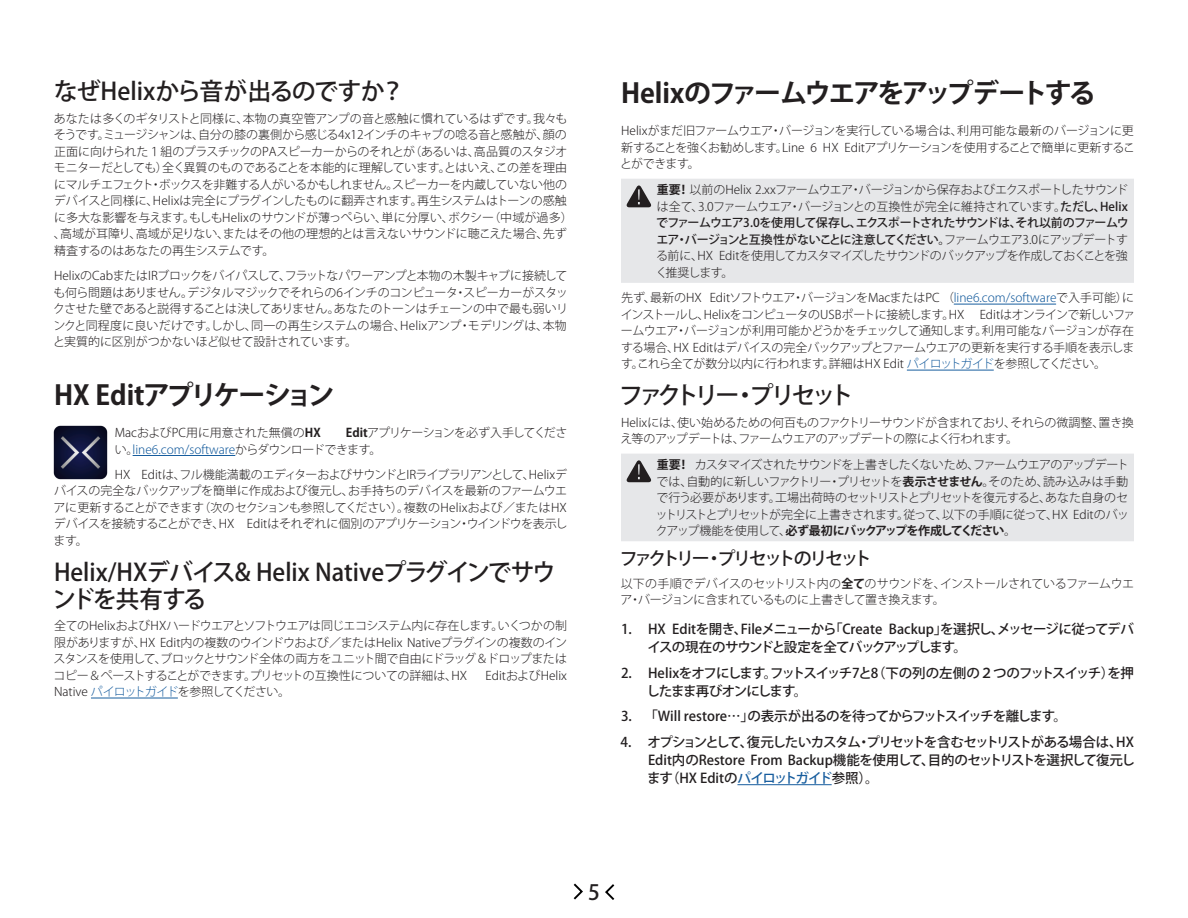
<style>
.page{position:relative;width:1188px;height:918px;background:#fff}
.page>*{position:absolute;margin:0;border:0;box-sizing:border-box;transform-origin:0 0}
._02_Large_Section_He{font:700 27px "Koz Go Pro";letter-spacing:-.09em;color:#231f20}
._02_Large_Section_He-2{font:700 27px "Koz Go Pro";letter-spacing:-.06em;color:#231f20}
._03_Small_Section_He{font:500 24px/27px "Koz Go Pro";letter-spacing:-.02em;color:#231f20}
._03_Small_Section_He-2{font:500 24px "Koz Go Pro";letter-spacing:-.19em;color:#231f20}
.t1{font:500 21px "Koz Go Pro";color:#231f20}
.Sub_Header{font:500 18px "Koz Go Pro";letter-spacing:-.14em;color:#231f20}
.t2{font:500 13.5px/18px "Koz Go Pro";letter-spacing:-.06em;color:#231f20}
.t3{font:500 13.5px/18px "Koz Go Pro";letter-spacing:-.04em;color:#231f20}
.Body{font:300 12px/16.5px "Koz Go Pro";letter-spacing:-.03em;color:#231f20;text-align:justify}
.Body-2{font:300 12px/16.5px "Koz Go Pro";color:#231f20}
.s1{font-weight:700}
.s2{color:#175d9e}
.s3{font-weight:500}
</style>
<div class="page">
<svg style="left:574px;top:884px;width:9px;height:16px"></svg>
<svg style="left:605px;top:884px;width:9px;height:16px"></svg>
<hr style="left:133px;top:455px;width:102px;height:1px;background:#175d9e">
<hr style="left:91px;top:698px;width:87px;height:1px;background:#175d9e">
<img style="left:54px;top:425px;width:54px;height:54px">
<hr style="left:954px;top:304px;width:102px;height:1px;background:#175d9e">
<hr style="left:907px;top:370px;width:87px;height:1px;background:#175d9e">
<hr style="left:737px;top:784px;width:95px;height:1px;background:#175d9e">
<div style="left:621px;top:179px;width:513px;height:104px;background:#e6e7e9"></div>
<svg style="left:627px;top:185px;width:24px;height:22px"></svg>
<div style="left:621px;top:454px;width:513px;height:87px;background:#e6e7e9"></div>
<svg style="left:627px;top:460px;width:24px;height:22px"></svg>
<p class="_03_Small_Section_He" style="left:54px;top:79px;width:353px">なぜHelixから音が出るのですか？</p>
<p class="Body" style="left:54px;top:110px;width:520px;text-align:left">あなたは多くのギタリストと同様に、本物の真空管アンプの音と感触に慣れているはずです。我々もそうです。ミュージシャンは、自分の膝の裏側から感じる4x12インチのキャブの唸る音と感触が、顔の正面に向けられた１組のプラスチックのPAスピーカーからのそれとが（あるいは、高品質のスタジオモニターだとしても）全く異質のものであることを本能的に理解しています。とはいえ、この差を理由にマルチエフェクト・ボックスを非難する人がいるかもしれません。スピーカーを内蔵していない他のデバイスと同様に、Helixは完全にプラグインしたものに翻弄されます。再生システムはトーンの感触に多大な影響を与えます。もしもHelixのサウンドが薄っぺらい、単に分厚い、ボクシー（中域が過多）、高域が耳障り、高域が足りない、またはその他の理想的とは言えないサウンドに聴こえた場合、先ず精査するのはあなたの再生システムです。</p>
<p class="Body" style="left:53px;top:268px;width:517px">HelixのCabまたはIRブロックをバイパスして、フラットなパワーアンプと本物の木製キャブに接続しても何ら問題はありません。デジタルマジックでそれらの6インチのコンピュータ・スピーカーがスタックさせた壁であると説得することは決してありません。あなたのトーンはチェーンの中で最も弱いリンクと同程度に良いだけです。しかし、同一の再生システムの場合、Helixアンプ・モデリングは、本物と実質的に区別がつかないほど似せて設計されています。</p>
<p class="_02_Large_Section_He-2" style="left:54px;top:377px;width:282px">HX Editアプリケーション</p>
<p class="Body-2" style="left:115px;top:425px;width:208px">MacおよびPC用に用意された無償の<span class="s1">HX</span></p>
<p class="Body" style="left:115px;top:425px;width:454px;text-indent:231px"><span class="s1">Edit</span>アプリケーションを必ず入手してください。<span class="s2">line6.com/software</span>からダウンロードできます。</p>
<p class="Body" style="left:54px;top:466px;width:516px;text-indent:61px">HX Editは、フル機能満載のエディターおよびサウンドとIRライブラリアンとして、Helixデバイスの完全なバックアップを簡単に作成および復元し、お手持ちのデバイスを最新のファームウエアに更新することができます（次のセクションも参照してください）。複数のHelixおよび／またはHXデバイスを接続することができ、HX Editはそれぞれに個別のアプリケーション・ウインドウを表示します。</p>
<p class="_03_Small_Section_He" style="left:52px;top:560px;width:505px">Helix/HXデバイス&amp; Helix Nativeプラグインでサウンドを共有する</p>
<p class="Body" style="left:54px;top:618px;width:515px">全てのHelixおよびHXハードウエアとソフトウエアは同じエコシステム内に存在します。いくつかの制限がありますが、HX Edit内の複数のウインドウおよび／またはHelix Nativeプラグインの複数のインスタンスを使用して、ブロックとサウンド全体の両方をユニット間で自由にドラッグ＆ドロップまたはコピー＆ペーストすることができます。プリセットの互換性についての詳細は、HX</p>
<p class="Body-2" style="left:486px;top:667px;width:83px">EditおよびHelix</p>
<p class="Body" style="left:54px;top:684px;width:238px">Native <span class="s2">パイロットガイド</span>を参照してください。</p>
<p class="_02_Large_Section_He" style="left:621px;top:75px;width:476px">Helixのファームウエアをアップデートする</p>
<p class="Body" style="left:620px;top:123px;width:517px">Helixがまだ旧ファームウエア・バージョンを実行している場合は、利用可能な最新のバージョンに更新することを強くお勧めします。Line 6 HX Editアプリケーションを使用することで簡単に更新することができます。</p>
<p class="Body" style="left:656px;top:182px;width:475px"><span class="s1">重要！</span> 以前のHelix 2.xxファームウエア・バージョンから保存およびエクスポートしたサウンドは全て、3.0ファームウエア・バージョンとの互換性が完全に維持されています。<span class="s3">ただし、Helixでファームウエア3.0を使用して保存し、エクスポートされたサウンドは、それ以前のファームウエア・バージョンと互換性がないことに注意してください。</span>ファームウエア3.0にアップデートする前に、HX Editを使用してカスタマイズしたサウンドのバックアップを作成しておくことを強く推奨します。</p>
<p class="Body-2" style="left:621px;top:290px;width:515px">先ず、最新のHX Editソフトウエア・バージョンをMacまたはPC （<span class="s2">line6.com/software</span>で入手可能）にインストールし、HelixをコンピュータのUSBポートに接続します。HX</p>
<p class="Body" style="left:621px;top:306px;width:516px;text-indent:359px">Editはオンラインで新しいファームウエア・バージョンが利用可能かどうかをチェックして通知します。利用可能なバージョンが存在する場合、HX Editはデバイスの完全バックアップとファームウエアの更新を実行する手順を表示します。これら全てが数分以内に行われます。詳細はHX Edit <span class="s2">パイロットガイド</span>を参照してください。</p>
<p class="_03_Small_Section_He-2" style="left:619px;top:380px;width:236px">ファクトリー・プリセット</p>
<p class="Body" style="left:620px;top:414px;width:515px">Helixには、使い始めるための何百ものファクトリーサウンドが含まれており、それらの微調整、置き換え等のアップデートは、ファームウエアのアップデートの際によく行われます。</p>
<p class="Body" style="left:656px;top:457px;width:475px"><span class="s1">重要！</span> カスタマイズされたサウンドを上書きしたくないため、ファームウエアのアップデートでは、自動的に新しいファクトリー・プリセットを<span class="s1">表示させません</span>。そのため、読み込みは手動で行う必要があります。工場出荷時のセットリストとプリセットを復元すると、あなた自身のセットリストとプリセットが完全に上書きされます。従って、以下の手順に従って、HX Editのバックアップ機能を使用して、<span class="s1">必ず最初にバックアップを作成してください</span>。</p>
<p class="Sub_Header" style="left:620px;top:547px;width:254px">ファクトリー・プリセットのリセット</p>
<p class="Body" style="left:621px;top:575px;width:515px">以下の手順でデバイスのセットリスト内の<span class="s1">全て</span>のサウンドを、インストールされているファームウエア・バージョンに含まれているものに上書きして置き換えます。</p>
<p class="t3" style="left:647px;top:621px;width:488px;text-indent:-26px">1. HX Editを開き、Fileメニューから「Create Backup」を選択し、メッセージに従ってデバイスの現在のサウンドと設定を全てバックアップします。</p>
<p class="t2" style="left:646px;top:664px;width:489px;text-indent:-25px">2. Helixをオフにします。フットスイッチ7と8（下の列の左側の２つのフットスイッチ）を押したまま再びオンにします。</p>
<p class="t2" style="left:621px;top:708px;width:447px">3. 「Will restore…」の表示が出るのを待ってからフットスイッチを離します。</p>
<p class="t2" style="left:647px;top:733px;width:489px;text-align:justify;text-indent:-27px">4. オプションとして、復元したいカスタム・プリセットを含むセットリストがある場合は、HX Edit内のRestore From Backup機能を使用して、目的のセットリストを選択して復元します（HX Editの<span class="s2">パイロットガイド</span>参照）。</p>
<h3 class="t1" style="left:588px;top:879px;width:13px">5</h3>
</div>
